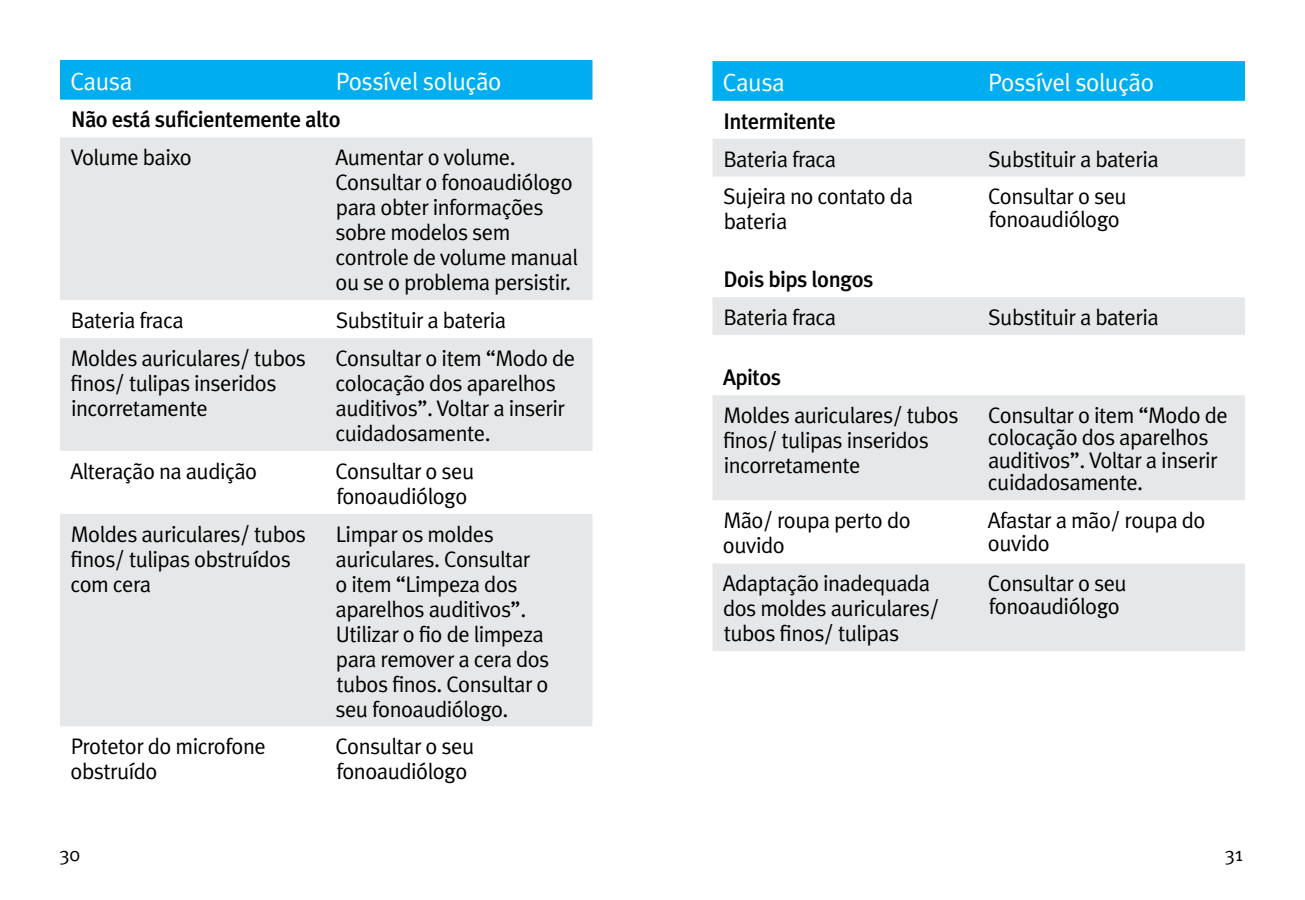
<style>
.page{position:relative;width:1305px;height:900px;background:#fff}
.page>*{position:absolute;margin:0;border:0;box-sizing:border-box;transform-origin:0 0}
.t1{font:25px "Meta Plus Normal";letter-spacing:-.02em;color:#fff}
.t2{font:22.5px/25px "Meta Plus Normal";letter-spacing:-.025em;color:#000}
.t3{font:500 22.5px "Meta Plus";letter-spacing:-.025em;color:#000}
.t4{font:20px "Meta Plus Normal";color:#000}
</style>
<div class="page">
<div style="left:60px;top:60px;width:532px;height:40px;background:#00aeef"></div>
<div style="left:60px;top:137px;width:532px;height:163px;background:#e6e7e8"></div>
<svg style="left:60px;top:338px;width:532px;height:388px;fill:#e6e7e8"></svg>
<div style="left:712px;top:61px;width:533px;height:40px;background:#00aeef"></div>
<svg style="left:712px;top:139px;width:533px;height:512px;fill:#e6e7e8"></svg>
<svg style="left:712px;top:259px;width:533px;height:304px"></svg>
<p class="t1" style="left:70px;top:67px;width:64px">Causa</p>
<p class="t1" style="left:336px;top:67px;width:167px">Possível solução</p>
<p class="t3" style="left:71px;top:107px;width:271px">Não está suficientemente alto</p>
<p class="t2" style="left:71px;top:145px;width:123px">Volume baixo</p>
<p class="t2" style="left:335px;top:145px;width:244px">Aumentar o volume.<br>Consultar o fonoaudiólogo para obter informações sobre modelos sem controle de volume manual ou se o problema persistir.</p>
<p class="t2" style="left:71px;top:308px;width:114px">Bateria fraca</p>
<p class="t2" style="left:336px;top:308px;width:172px">Substituir a bateria</p>
<p class="t2" style="left:71px;top:345px;width:237px">Moldes auriculares/ tubos finos/ tulipas inseridos incorretamente</p>
<p class="t2" style="left:335px;top:345px;width:241px">Consultar o item “Modo de colocação dos aparelhos auditivos”. Voltar a inserir cuidadosamente.</p>
<p class="t2" style="left:70px;top:458px;width:188px">Alteração na audição</p>
<p class="t2" style="left:335px;top:458px;width:140px">Consultar o seu fonoaudiólogo</p>
<p class="t2" style="left:70px;top:521px;width:237px">Moldes auriculares/ tubos finos/ tulipas obstruídos com cera</p>
<p class="t2" style="left:335px;top:521px;width:216px">Limpar os moldes auriculares. Consultar<br>o item “Limpeza dos aparelhos auditivos”.<br>Utilizar o fio de limpeza para remover a cera dos tubos finos. Consultar o seu fonoaudiólogo.</p>
<p class="t2" style="left:70px;top:734px;width:197px">Protetor do microfone obstruído</p>
<p class="t2" style="left:335px;top:734px;width:140px">Consultar o seu fonoaudiólogo</p>
<p class="t1" style="left:723px;top:68px;width:64px">Causa</p>
<p class="t1" style="left:988px;top:68px;width:167px">Possível solução</p>
<p class="t3" style="left:724px;top:108px;width:114px">Intermitente</p>
<p class="t2" style="left:723px;top:146px;width:114px">Bateria fraca</p>
<p class="t2" style="left:988px;top:146px;width:172px">Substituir a bateria</p>
<p class="t2" style="left:723px;top:184px;width:191px">Sujeira no contato da bateria</p>
<p class="t2" style="left:988px;top:185px;width:140px;line-height:22.5px">Consultar o seu fonoaudiólogo</p>
<p class="t3" style="left:724px;top:266px;width:152px">Dois bips longos</p>
<p class="t2" style="left:723px;top:304px;width:114px">Bateria fraca</p>
<p class="t2" style="left:988px;top:304px;width:172px">Substituir a bateria</p>
<p class="t3" style="left:723px;top:364px;width:60px">Apitos</p>
<p class="t2" style="left:723px;top:402px;width:237px">Moldes auriculares/ tubos finos/ tulipas inseridos incorretamente</p>
<p class="t2" style="left:988px;top:404px;width:241px;line-height:22.5px">Consultar o item “Modo de colocação dos aparelhos auditivos”. Voltar a inserir cuidadosamente.</p>
<p class="t2" style="left:723px;top:508px;width:189px">Mão/ roupa perto do ouvido</p>
<p class="t2" style="left:988px;top:509px;width:219px;line-height:22.5px">Afastar a mão/ roupa do ouvido</p>
<p class="t2" style="left:723px;top:571px;width:218px">Adaptação inadequada dos moldes auriculares/ tubos finos/ tulipas</p>
<p class="t2" style="left:988px;top:572px;width:140px;line-height:22.5px">Consultar o seu fonoaudiólogo</p>
<p class="t4" style="left:59px;top:842px;width:23px">30</p>
<p class="t4" style="left:1225px;top:842px;width:20px">31</p>
</div>
